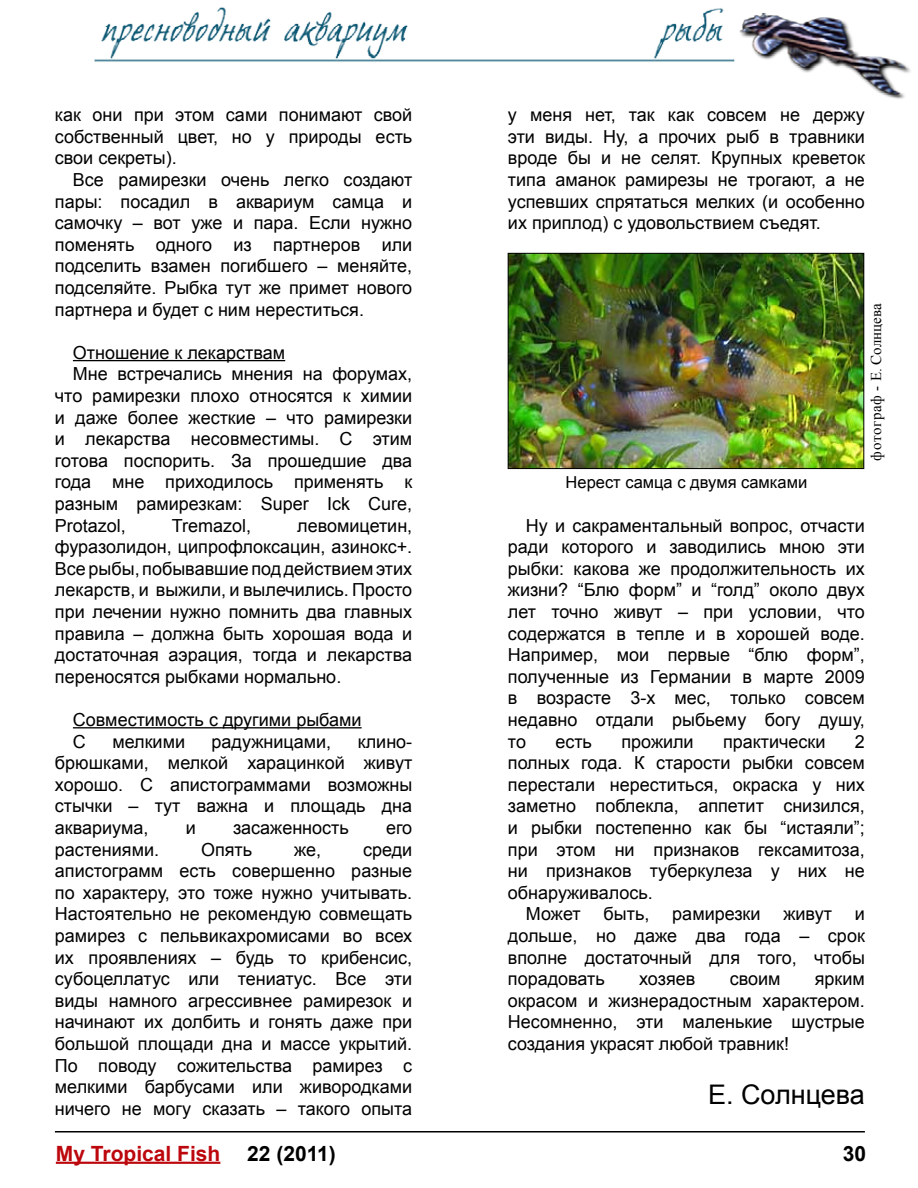
<style>
.page{position:relative;width:918px;height:1188px;background:#fff}
.page>*{position:absolute;margin:0;border:0;box-sizing:border-box;transform-origin:0 0}
.t1{font:27px "Arial";color:#000}
.t2{font:700 21px "Arial";color:#bc070d}
.t3{font:700 21px "Arial";color:#000}
.t4{font:18px/21.6px "Arial";color:#000;text-align:justify}
.t5{font:16.5px "Arial";color:#000}
.t6{font:15px "Times New Roman";letter-spacing:.01em;color:#000}
</style>
<div class="page">
<hr style="left:56px;top:1162px;width:164px;height:2px;background:#bc070d">
<hr style="left:55px;top:1131px;width:810px;height:1px;background:#000">
<img style="left:94px;top:7px;width:817px;height:92px">
<hr style="left:73px;top:360px;width:212px;height:1px;background:#000">
<hr style="left:73px;top:727px;width:289px;height:1px;background:#000">
<img style="left:510px;top:255px;width:352px;height:212px">
<div style="left:508px;top:253px;width:356px;height:216px;border:1px solid #000"></div>
<p class="t4" style="left:55px;top:104px;width:359px">как они при этом сами понимают свой собственный цвет, но у природы есть свои секреты).</p>
<p class="t4" style="left:55px;top:169px;width:359px;text-indent:18px">Все рамирезки очень легко создают пары: посадил в аквариум самца и самочку – вот уже и пара. Если нужно поменять одного из партнеров или подселить взамен погибшего – меняйте, подселяйте. Рыбка тут же примет нового партнера и будет с ним нереститься.</p>
<p class="t4" style="left:73px;top:342px;width:214px">Отношение к лекарствам</p>
<p class="t4" style="left:73px;top:363px;width:341px">Мне встречались мнения на форумах,</p>
<p class="t4" style="left:55px;top:385px;width:359px">что рамирезки плохо относятся к химии</p>
<p class="t4" style="left:55px;top:407px;width:359px">и даже более жесткие – что рамирезки</p>
<p class="t4" style="left:55px;top:428px;width:359px">и лекарства несовместимы. С этим</p>
<p class="t4" style="left:55px;top:450px;width:359px">готова поспорить. За прошедшие два</p>
<p class="t4" style="left:55px;top:471px;width:359px">года мне приходилось применять к</p>
<p class="t4" style="left:55px;top:493px;width:359px">разным рамирезкам: Super Ick Cure,</p>
<p class="t4" style="left:55px;top:515px;width:73px">Protazol,</p>
<p class="t4" style="left:172px;top:515px;width:81px">Tremazol,</p>
<p class="t4" style="left:55px;top:515px;width:359px;text-indent:242px">левомицетин, фуразолидон, ципрофлоксацин, азинокс+.<br>Все рыбы, побывавшие под действием этих лекарств, и выжили, и вылечились. Просто при лечении нужно помнить два главных правила – должна быть хорошая вода и достаточная аэрация, тогда и лекарства переносятся рыбками нормально.</p>
<p class="t4" style="left:73px;top:709px;width:290px">Совместимость с другими рыбами<br>С</p>
<p class="t4" style="left:55px;top:731px;width:359px;text-indent:303px">клино&shy;брюшками, мелкой харацинкой живут хорошо. С апистограммами возможны стычки – тут важна и площадь дна аквариума,</p>
<p class="t4" style="left:112px;top:731px;width:74px">мелкими</p>
<p class="t4" style="left:212px;top:731px;width:121px">радужницами,</p>
<p class="t4" style="left:186px;top:817px;width:12px">и</p>
<p class="t4" style="left:233px;top:817px;width:117px">засаженность</p>
<p class="t4" style="left:386px;top:817px;width:28px">его</p>
<p class="t4" style="left:55px;top:839px;width:106px">растениями.</p>
<p class="t4" style="left:201px;top:839px;width:53px">Опять</p>
<p class="t4" style="left:294px;top:839px;width:29px">же,</p>
<p class="t4" style="left:55px;top:839px;width:359px;text-indent:308px">среди апистограмм есть совершенно разные по характеру, это тоже нужно учитывать.<br>Настоятельно не рекомендую совмещать рамирез с пельвикахромисами во всех их проявлениях – будь то крибенсис, субоцеллатус или тениатус. Все эти виды намного агрессивнее рамирезок и начинают их долбить и гонять даже при большой площади дна и массе укрытий.<br>По поводу сожительства рамирез с мелкими барбусами или живородками ничего не могу сказать – такого опыта</p>
<p class="t4" style="left:508px;top:104px;width:358px">у меня нет, так как совсем не держу эти виды. Ну, а прочих рыб в травники вроде бы и не селят. Крупных креветок типа аманок рамирезы не трогают, а не успевших спрятаться мелких (и особенно их приплод) с удовольствием съедят.</p>
<p class="t6" style="left:866px;top:461px;width:159px;rotate:-90deg">фотограф - Е. Солнцева</p>
<p class="t5" style="left:566px;top:472px;width:243px">Нерест самца с двумя самками</p>
<p class="t4" style="left:508px;top:515px;width:358px;text-indent:18px">Ну и сакраментальный вопрос, отчасти ради которого и заводились мною эти рыбки: какова же продолжительность их жизни? “Блю форм” и “голд” около двух лет точно живут – при условии, что содержатся в тепле и в хорошей воде.<br>Например, мои первые “блю форм”, полученные из Германии в марте 2009 в возрасте 3-х мес, только совсем недавно отдали рыбьему богу душу, то</p>
<p class="t4" style="left:555px;top:731px;width:38px">есть</p>
<p class="t4" style="left:621px;top:731px;width:74px">прожили</p>
<p class="t4" style="left:723px;top:731px;width:104px">практически</p>
<p class="t4" style="left:855px;top:731px;width:12px">2</p>
<p class="t4" style="left:508px;top:752px;width:358px">полных года. К старости рыбки совсем</p>
<p class="t4" style="left:508px;top:774px;width:358px">перестали нереститься, окраска у них</p>
<p class="t4" style="left:508px;top:795px;width:358px">заметно поблекла, аппетит снизился,</p>
<p class="t4" style="left:508px;top:817px;width:358px">и рыбки постепенно как бы “истаяли”;</p>
<p class="t4" style="left:508px;top:839px;width:358px">при этом ни признаков гексамитоза,</p>
<p class="t4" style="left:508px;top:860px;width:358px">ни признаков туберкулеза у них не</p>
<p class="t4" style="left:508px;top:882px;width:146px">обнаруживалось.</p>
<p class="t4" style="left:526px;top:903px;width:56px">Может</p>
<p class="t4" style="left:604px;top:903px;width:47px">быть,</p>
<p class="t4" style="left:672px;top:903px;width:90px">рамирезки</p>
<p class="t4" style="left:783px;top:903px;width:50px">живут</p>
<p class="t4" style="left:508px;top:903px;width:358px;text-indent:347px">и дольше, но даже два года – срок вполне достаточный для того, чтобы порадовать</p>
<p class="t4" style="left:508px;top:968px;width:358px;text-indent:307px">ярким окрасом и жизнерадостным характером.<br>Несомненно, эти маленькие шустрые создания украсят любой травник!</p>
<h1 class="t1" style="left:708px;top:1077px;width:158px">Е. Солнцева</h1>
<p class="t4" style="left:639px;top:968px;width:58px">хозяев</p>
<p class="t4" style="left:730px;top:968px;width:52px">своим</p>
<p class="t2" style="left:56px;top:1139px;width:166px">My Tropical Fish</p>
<p class="t3" style="left:247px;top:1139px;width:90px">22 (2011)</p>
<p class="t3" style="left:843px;top:1140px;width:25px">30</p>
</div>
